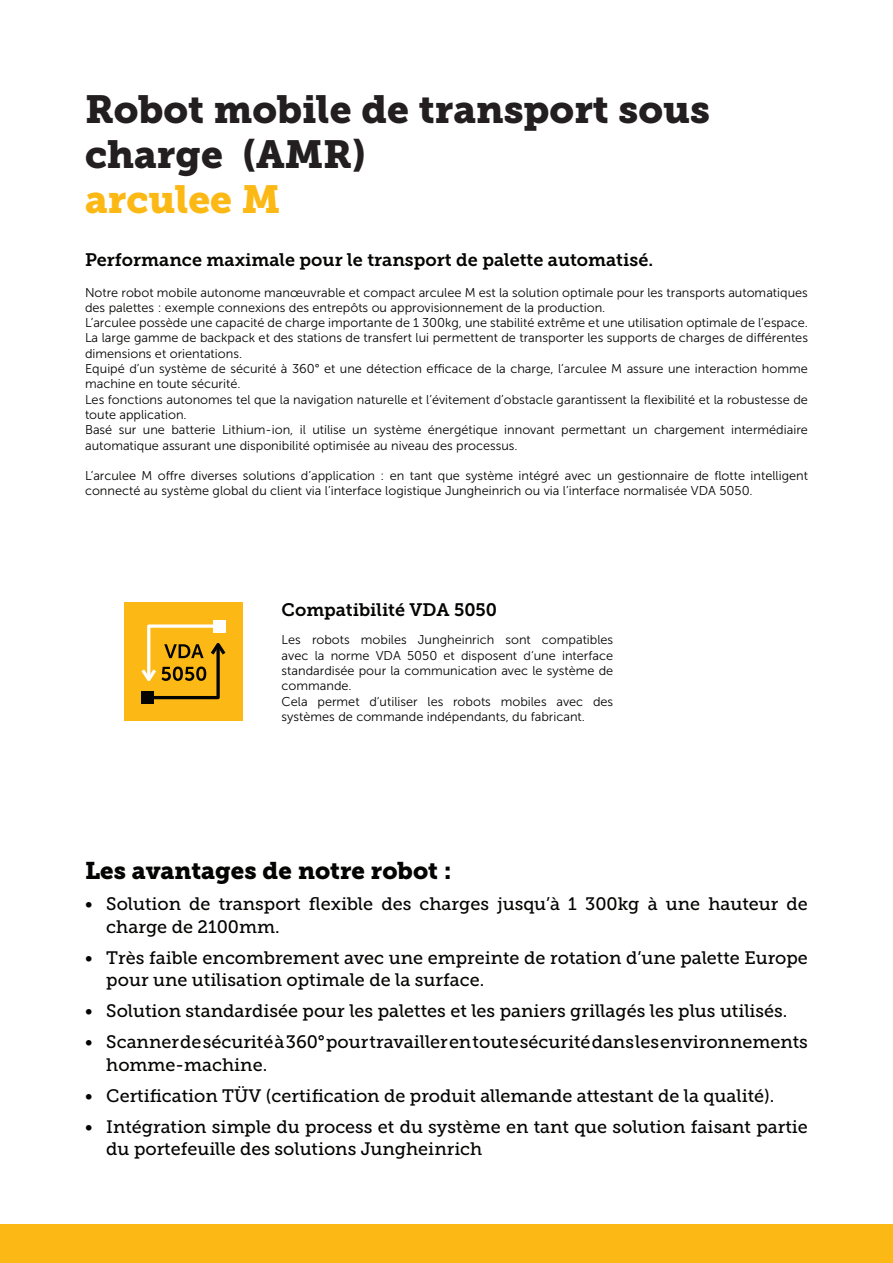
<style>
.page{position:relative;width:893px;height:1263px;background:#fff}
.page>*{position:absolute;margin:0;border:0;box-sizing:border-box;transform-origin:0 0}
.t1{font:39px/45px "Museo JH Slab 900";color:#231f20}
.t2{font:39px "Museo JH Slab 900";color:#fcb814}
.t3{font:24px "Museo JH Slab 900";color:#040503}
.t4{font:18px/22.5px "Museo JH Slab 500";color:#040503}
.t5{font:18px "Museo JH Slab 700";color:#040503}
.t6{font:12.75px/15.3px "Museo JH Sans 300";color:#040503}
</style>
<div class="page">
<div style="left:0;top:1225px;width:893px;height:38px;background:#fcb814"></div>
<div style="left:124px;top:603px;width:118px;height:118px;background:#fcb814"></div>
<div style="left:213px;top:620px;width:13px;height:13px;background:#fff"></div>
<svg style="left:141px;top:624px;width:85px;height:76px"></svg>
<div style="left:141px;top:691px;width:13px;height:13px;background:#040503"></div>
<h1 class="t1" style="left:85px;top:87px;width:626px">Robot mobile de transport sous charge (AMR)</h1>
<h1 class="t2" style="left:85px;top:176px;width:197px">arculee M</h1>
<h3 class="t5" style="left:85px;top:249px;width:570px">Performance maximale pour le transport de palette automatisé.</h3>
<p class="t6" style="left:85px;top:285px;width:724px">Notre robot mobile autonome manœuvrable et compact arculee M est la solution optimale pour les transports automatiques des palettes : exemple connexions des entrepôts ou approvisionnement de la production.<br>L’arculee possède une capacité de charge importante de 1 300kg, une stabilité extrême et une utilisation optimale de l’espace.<br>La large gamme de backpack et des stations de transfert lui permettent de transporter les supports de charges de différentes dimensions et orientations.<br>Equipé d’un système de sécurité à 360° et une détection efficace de la charge, l’arculee M assure une interaction homme machine en toute sécurité.<br>Les fonctions autonomes tel que la navigation naturelle et l’évitement d’obstacle garantissent la flexibilité et la robustesse de toute application.<br>Basé sur une batterie Lithium-ion, il utilise un système énergétique innovant permettant un chargement intermédiaire automatique assurant une disponibilité optimisée au niveau des processus.</p>
<p class="t6" style="left:85px;top:468px;width:724px">L’arculee M offre diverses solutions d’application : en tant que système intégré avec un gestionnaire de flotte intelligent connecté au système global du client via l’interface logistique Jungheinrich ou via l’interface normalisée VDA 5050.</p>
<h3 class="t5" style="left:282px;top:600px;width:217px">Compatibilité VDA 5050</h3>
<p class="t6" style="left:282px;top:632px;width:333px">Les robots mobiles Jungheinrich sont compatibles avec la norme VDA 5050 et disposent d‘une interface standardisée pour la communication avec le système de commande.<br>Cela permet d‘utiliser les robots mobiles avec des systèmes de commande indépendants, du fabricant.</p>
<h2 class="t3" style="left:85px;top:857px;width:368px">Les avantages de notre robot :</h2>
<h3 class="t4" style="left:106px;top:893px;width:703px;text-indent:-21px">• Solution de transport flexible des charges jusqu’à 1 300kg à une hauteur de charge de 2100mm.</h3>
<h3 class="t4" style="left:106px;top:946px;width:703px;text-indent:-21px">• Très faible encombrement avec une empreinte de rotation d’une palette Europe pour une utilisation optimale de la surface.</h3>
<h3 class="t4" style="left:85px;top:1000px;width:704px">• Solution standardisée pour les palettes et les paniers grillagés les plus utilisés.</h3>
<h3 class="t4" style="left:106px;top:1031px;width:703px;text-indent:-21px">• Scanner de sécurité à 360° pour travailler en toute sécurité dans les environnements homme-machine.</h3>
<h3 class="t4" style="left:85px;top:1084px;width:691px">• Certification TÜV (certification de produit allemande attestant de la qualité).</h3>
<h3 class="t4" style="left:106px;top:1115px;width:703px;text-indent:-21px">• Intégration simple du process et du système en tant que solution faisant partie du portefeuille des solutions Jungheinrich</h3>
</div>
